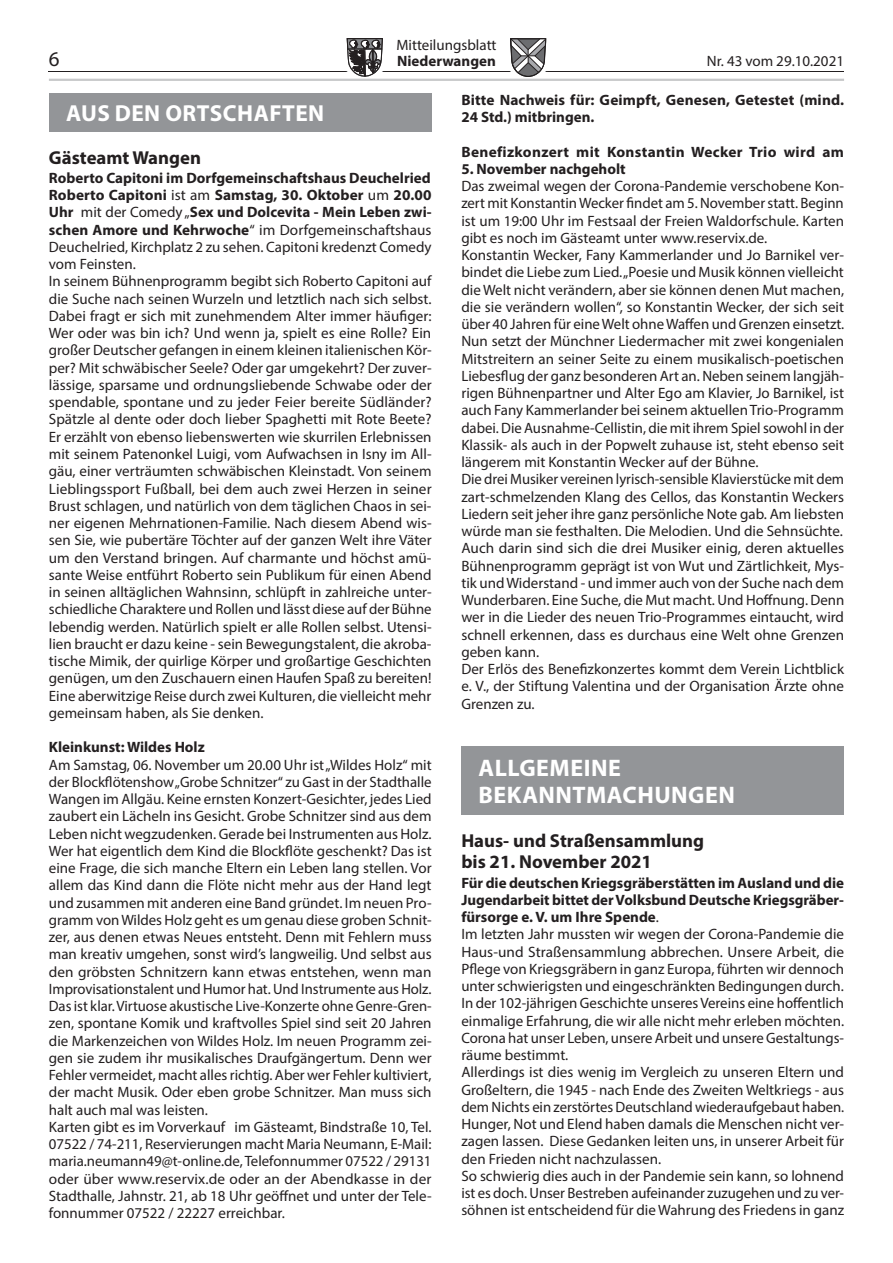
<style>
.page{position:relative;width:893px;height:1263px;background:#fff}
.page>*{position:absolute;margin:0;border:0;box-sizing:border-box;transform-origin:0 0}
.t1{font:700 24px/27px "Myriad Pro";letter-spacing:.02em;color:#fff}
.t2{font:700 23.25px "Myriad Pro";letter-spacing:.02em;color:#fff}
.t3{font:21px "Myriad Pro";color:#231f20}
.t4{font:700 18.75px/21px "Myriad Pro";color:#231f20}
.t5{font:15px/17.2px "Myriad Pro";color:#231f20}
.t6{font:700 15px/17.2px "Myriad Pro";letter-spacing:.005em;color:#231f20}
.s1{font-weight:700}
</style>
<div class="page">
<hr style="left:49px;top:71px;width:795px;height:1px;background:#231f20">
<svg style="left:347px;top:38px;width:36px;height:39px"></svg>
<svg style="left:510px;top:38px;width:36px;height:39px"></svg>
<hr style="left:49px;top:79px;width:795px;height:2px;background:#c7c8ca">
<div style="left:49px;top:93px;width:383px;height:38px;background:#939598"></div>
<div style="left:461px;top:747px;width:383px;height:68px;background:#939598"></div>
<p class="t5" style="left:396px;top:36px;width:102px">Mitteilungsblatt</p>
<h3 class="t3" style="left:49px;top:46px;width:12px">6</h3>
<p class="t6" style="left:397px;top:52px;width:100px">Niederwangen</p>
<p class="t5" style="left:707px;top:52px;width:139px">Nr. 43 vom 29.10.2021</p>
<h2 class="t2" style="left:66px;top:98px;width:260px">AUS DEN ORTSCHAFTEN</h2>
<p class="t4" style="left:49px;top:146px;width:154px">Gästeamt Wangen</p>
<p class="t5" style="left:49px;top:169px;width:384px"><span class="s1">Roberto Capitoni im Dorfgemeinschaftshaus Deuchelried Roberto Capitoni</span> ist am <span class="s1">Samstag, 30. Oktober</span> um <span class="s1">20.00<br>Uhr</span> mit der Comedy „<span class="s1">Sex und Dolcevita - Mein Leben zwi&shy;schen Amore und Kehrwoche</span>“ im Dorfgemeinschaftshaus Deuchelried, Kirchplatz 2 zu sehen. Capitoni kredenzt Comedy vom Feinsten.<br>In seinem Bühnenprogramm begibt sich Roberto Capitoni auf die Suche nach seinen Wurzeln und letztlich nach sich selbst.<br>Dabei fragt er sich mit zunehmendem Alter immer häufiger:<br>Wer oder was bin ich? Und wenn ja, spielt es eine Rolle? Ein großer Deutscher gefangen in einem kleinen italienischen Kör&shy;per? Mit schwäbischer Seele? Oder gar umgekehrt? Der zuver&shy;lässige, sparsame und ordnungsliebende Schwabe oder der spendable, spontane und zu jeder Feier bereite Südländer?<br>Spätzle al dente oder doch lieber Spaghetti mit Rote Beete?<br>Er erzählt von ebenso liebenswerten wie skurrilen Erlebnissen mit seinem Patenonkel Luigi, vom Aufwachsen in Isny im All&shy;gäu, einer verträumten schwäbischen Kleinstadt. Von seinem Lieblingssport Fußball, bei dem auch zwei Herzen in seiner Brust schlagen, und natürlich von dem täglichen Chaos in sei&shy;ner eigenen Mehrnationen-Familie. Nach diesem Abend wis&shy;sen Sie, wie pubertäre Töchter auf der ganzen Welt ihre Väter um den Verstand bringen. Auf charmante und höchst amü&shy;sante Weise entführt Roberto sein Publikum für einen Abend in seinen alltäglichen Wahnsinn, schlüpft in zahlreiche unter&shy;schiedliche Charaktere und Rollen und lässt diese auf der Bühne lebendig werden. Natürlich spielt er alle Rollen selbst. Utensi&shy;lien braucht er dazu keine - sein Bewegungstalent, die akroba&shy;tische Mimik, der quirlige Körper und großartige Geschichten genügen, um den Zuschauern einen Haufen Spaß zu bereiten!<br>Eine aberwitzige Reise durch zwei Kulturen, die vielleicht mehr gemeinsam haben, als Sie denken.</p>
<p class="t6" style="left:49px;top:738px;width:157px">Kleinkunst: Wildes Holz</p>
<p class="t5" style="left:49px;top:756px;width:384px">Am Samstag, 06. November um 20.00 Uhr ist „Wildes Holz“ mit der Blockflötenshow „Grobe Schnitzer“ zu Gast in der Stadthalle Wangen im Allgäu. Keine ernsten Konzert-Gesichter, jedes Lied zaubert ein Lächeln ins Gesicht. Grobe Schnitzer sind aus dem Leben nicht wegzudenken. Gerade bei Instrumenten aus Holz.<br>Wer hat eigentlich dem Kind die Blockflöte geschenkt? Das ist eine Frage, die sich manche Eltern ein Leben lang stellen. Vor allem das Kind dann die Flöte nicht mehr aus der Hand legt und zusammen mit anderen eine Band gründet. Im neuen Pro&shy;gramm von Wildes Holz geht es um genau diese groben Schnit&shy;zer, aus denen etwas Neues entsteht. Denn mit Fehlern muss man kreativ umgehen, sonst wird’s langweilig. Und selbst aus den gröbsten Schnitzern kann etwas entstehen, wenn man Improvisationstalent und Humor hat. Und Instrumente aus Holz.<br>Das ist klar. Virtuose akustische Live-Konzerte ohne Genre-Gren&shy;zen, spontane Komik und kraftvolles Spiel sind seit 20 Jahren die Markenzeichen von Wildes Holz. Im neuen Programm zei&shy;gen sie zudem ihr musikalisches Draufgängertum. Denn wer Fehler vermeidet, macht alles richtig. Aber wer Fehler kultiviert, der macht Musik. Oder eben grobe Schnitzer. Man muss sich halt auch mal was leisten.<br>Karten gibt es im Vorverkauf im Gästeamt, Bindstraße 10, Tel.<br>07522 / 74-211, Reservierungen macht Maria Neumann, E-Mail: maria.neumann49@t-online.de, Telefonnummer 07522 / 29131 oder über www.reservix.de oder an der Abendkasse in der Stadthalle, Jahnstr. 21, ab 18 Uhr geöffnet und unter der Tele&shy;fonnummer 07522 / 22227 erreichbar.</p>
<p class="t6" style="left:461px;top:91px;width:384px">Bitte Nachweis für: Geimpft, Genesen, Getestet (mind.<br>24 Std.) mitbringen.</p>
<p class="t6" style="left:461px;top:142px;width:384px">Benefizkonzert mit Konstantin Wecker Trio wird am</p>
<p class="t6" style="left:461px;top:160px;width:166px">5. November nachgeholt</p>
<p class="t5" style="left:461px;top:177px;width:384px">Das zweimal wegen der Corona-Pandemie verschobene Kon&shy;zert mit Konstantin Wecker findet am 5. November statt. Beginn ist um 19:00 Uhr im Festsaal der Freien Waldorfschule. Karten gibt es noch im Gästeamt unter www.reservix.de.<br>Konstantin Wecker, Fany Kammerlander und Jo Barnikel ver&shy;bindet die Liebe zum Lied. „Poesie und Musik können vielleicht die Welt nicht verändern, aber sie können denen Mut machen, die sie verändern wollen“, so Konstantin Wecker, der sich seit über 40 Jahren für eine Welt ohne Waffen und Grenzen einsetzt.<br>Nun setzt der Münchner Liedermacher mit zwei kongenialen Mitstreitern an seiner Seite zu einem musikalisch-poetischen Liebesflug der ganz besonderen Art an. Neben seinem langjäh&shy;rigen Bühnenpartner und Alter Ego am Klavier, Jo Barnikel, ist auch Fany Kammerlander bei seinem aktuellen Trio-Programm dabei. Die Ausnahme-Cellistin, die mit ihrem Spiel sowohl in der Klassik- als auch in der Popwelt zuhause ist, steht ebenso seit längerem mit Konstantin Wecker auf der Bühne.<br>Die drei Musiker vereinen lyrisch-sensible Klavierstücke mit dem zart-schmelzenden Klang des Cellos, das Konstantin Weckers Liedern seit jeher ihre ganz persönliche Note gab. Am liebsten würde man sie festhalten. Die Melodien. Und die Sehnsüchte.<br>Auch darin sind sich die drei Musiker einig, deren aktuelles Bühnenprogramm geprägt ist von Wut und Zärtlichkeit, Mys&shy;tik und Widerstand - und immer auch von der Suche nach dem Wunderbaren. Eine Suche, die Mut macht. Und Hoffnung. Denn wer in die Lieder des neuen Trio-Programmes eintaucht, wird schnell erkennen, dass es durchaus eine Welt ohne Grenzen geben kann.<br>Der Erlös des Benefizkonzertes kommt dem Verein Lichtblick e. V., der Stiftung Valentina und der Organisation Ärzte ohne Grenzen zu.</p>
<h1 class="t1" style="left:479px;top:754px;width:258px">ALLGEMEINE<br>BEKANNTMACHUNGEN</h1>
<p class="t4" style="left:461px;top:830px;width:244px">Haus- und Straßensammlung bis 21. November 2021</p>
<p class="t5" style="left:461px;top:874px;width:384px"><span class="s1">Für die deutschen Kriegsgräberstätten im Ausland und die Jugendarbeit bittet der Volksbund Deutsche Kriegsgräber&shy;fürsorge e. V. um Ihre Spende</span>.<br>Im letzten Jahr mussten wir wegen der Corona-Pandemie die Haus-und Straßensammlung abbrechen. Unsere Arbeit, die Pflege von Kriegsgräbern in ganz Europa, führten wir dennoch unter schwierigsten und eingeschränkten Bedingungen durch.<br>In der 102-jährigen Geschichte unseres Vereins eine hoffentlich einmalige Erfahrung, die wir alle nicht mehr erleben möchten.<br>Corona hat unser Leben, unsere Arbeit und unsere Gestaltungs&shy;räume bestimmt.<br>Allerdings ist dies wenig im Vergleich zu unseren Eltern und Großeltern, die 1945 - nach Ende des Zweiten Weltkriegs - aus dem Nichts ein zerstörtes Deutschland wiederaufgebaut haben.<br>Hunger, Not und Elend haben damals die Menschen nicht ver&shy;zagen lassen. Diese Gedanken leiten uns, in unserer Arbeit für den Frieden nicht nachzulassen.<br>So schwierig dies auch in der Pandemie sein kann, so lohnend ist es doch. Unser Bestreben aufeinander zuzugehen und zu ver&shy;söhnen ist entscheidend für die Wahrung des Friedens in ganz</p>
</div>
